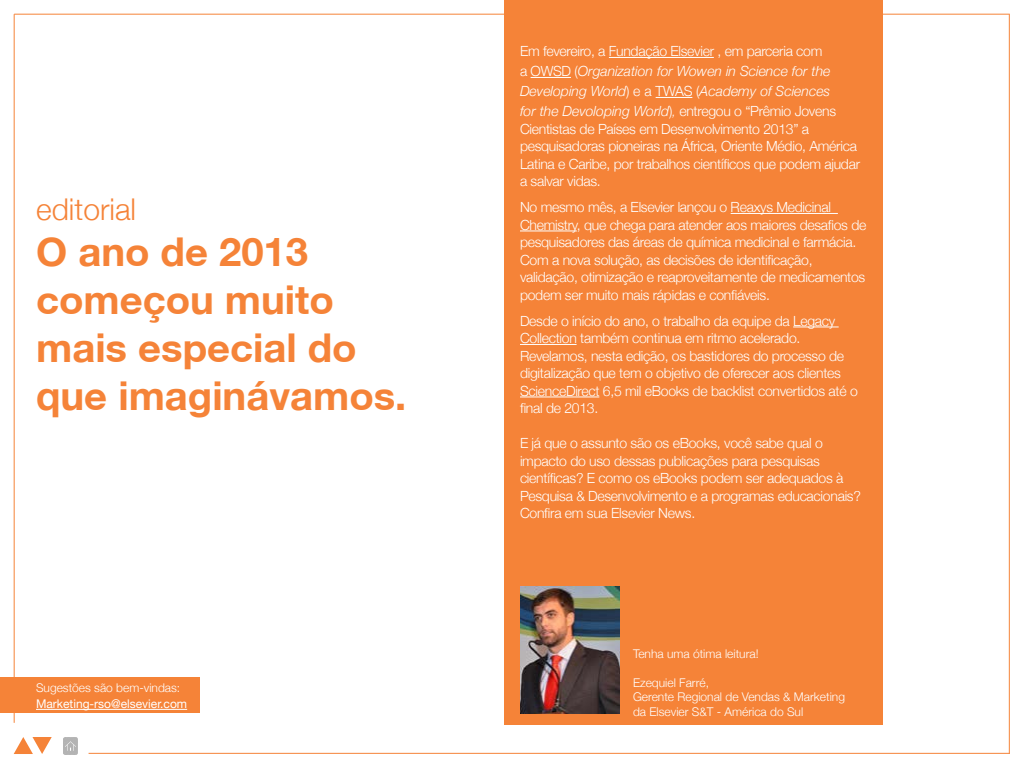
<style>
.page{position:relative;width:1024px;height:768px;background:#fff}
.page>*{position:absolute;margin:0;border:0;box-sizing:border-box;transform-origin:0 0}
.t1{font:700 40px/48px "Helvetica Neue FC";color:#f58338}
.t2{font:300 30px "Helvetica Neue";color:#f58338}
.t3{font:300 14px/17.5px "Helvetica Neue";letter-spacing:-.02em;color:#fff}
.t4{font:italic 300 14px/20px "Helvetica Neue";color:#fff}
.t5{font:300 12px/14.4px "Helvetica Neue";color:#fff}
.t6{font:12px "Helvetica Neue";color:#fff}
.s1{font-style:normal}
.s2{font-size:12px}
</style>
<div class="page">
<div style="left:504px;top:0;width:379px;height:725px;background:#f58338"></div>
<hr style="left:14px;top:14px;width:1px;height:709px;background:#f58338">
<hr style="left:89px;top:753px;width:921px;height:1px;background:#f58338">
<hr style="left:1009px;top:14px;width:1px;height:740px;background:#f58338">
<hr style="left:14px;top:14px;width:996px;height:1px;background:#f58338">
<img style="left:520px;top:587px;width:100px;height:126px">
<div style="left:0;top:677px;width:199px;height:36px;background:#f58338"></div>
<hr style="left:36px;top:709px;width:151px;height:1px;background:#fff">
<hr style="left:609px;top:57px;width:105px;height:1px;background:#fff">
<hr style="left:531px;top:77px;width:40px;height:1px;background:#fff">
<hr style="left:656px;top:97px;width:36px;height:1px;background:#fff">
<hr style="left:731px;top:213px;width:107px;height:1px;background:#fff">
<hr style="left:520px;top:231px;width:57px;height:1px;background:#fff">
<hr style="left:793px;top:327px;width:46px;height:1px;background:#fff">
<hr style="left:520px;top:344px;width:57px;height:1px;background:#fff">
<hr style="left:520px;top:397px;width:79px;height:1px;background:#fff">
<svg style="left:14px;top:737px;width:38px;height:17px"></svg>
<img style="left:63px;top:737px;width:14px;height:17px">
<h2 class="t2" style="left:36px;top:185px;width:102px">editorial</h2>
<h1 class="t1" style="left:36px;top:227px;width:372px">O ano de 2013 começou muito mais especial do que imaginávamos.</h1>
<p class="t5" style="left:36px;top:680px;width:146px">Sugestões são bem-vindas:</p>
<p class="t6" style="left:36px;top:694px;width:153px">Marketing-rso@elsevier.com</p>
<p class="t4" style="left:520px;top:40px;width:318px"><span class="s1">Em fevereiro, a Fundação Elsevier , em parceria com<br>a OWSD (</span>Organization for Wowen in Science for the Developing World<span class="s1">) e a TWAS (</span>Academy of Sciences for the Devoloping World<span class="s1">)</span><span class="s2">,</span> <span class="s1">entregou o “Prêmio Jovens</span></p>
<p class="t3" style="left:520px;top:119px;width:342px">Cientistas de Países em Desenvolvimento 2013” a pesquisadoras pioneiras na África, Oriente Médio, América Latina e Caribe, por trabalhos científicos que podem ajudar a salvar vidas.</p>
<p class="t3" style="left:520px;top:198px;width:348px">No mesmo mês, a Elsevier lançou o Reaxys Medicinal Chemistry, que chega para atender aos maiores desafios de pesquisadores das áreas de química medicinal e farmácia.<br>Com a nova solução, as decisões de identificação, validação, otimização e reaproveitamente de medicamentos podem ser muito mais rápidas e confiáveis.</p>
<p class="t3" style="left:520px;top:311px;width:339px">Desde o início do ano, o trabalho da equipe da Legacy Collection também continua em ritmo acelerado.<br>Revelamos, nesta edição, os bastidores do processo de digitalização que tem o objetivo de oferecer aos clientes ScienceDirect 6,5 mil eBooks de backlist convertidos até o final de 2013.</p>
<p class="t3" style="left:520px;top:434px;width:342px">E já que o assunto são os eBooks, você sabe qual o impacto do uso dessas publicações para pesquisas científicas? E como os eBooks podem ser adequados à Pesquisa &amp; Desenvolvimento e a programas educacionais?<br>Confira em sua Elsevier News.</p>
<p class="t5" style="left:633px;top:646px;width:127px">Tenha uma ótima leitura!</p>
<p class="t5" style="left:633px;top:675px;width:214px">Ezequiel Farré,<br>Gerente Regional de Vendas &amp; Marketing da Elsevier S&amp;T - América do Sul</p>
</div>
